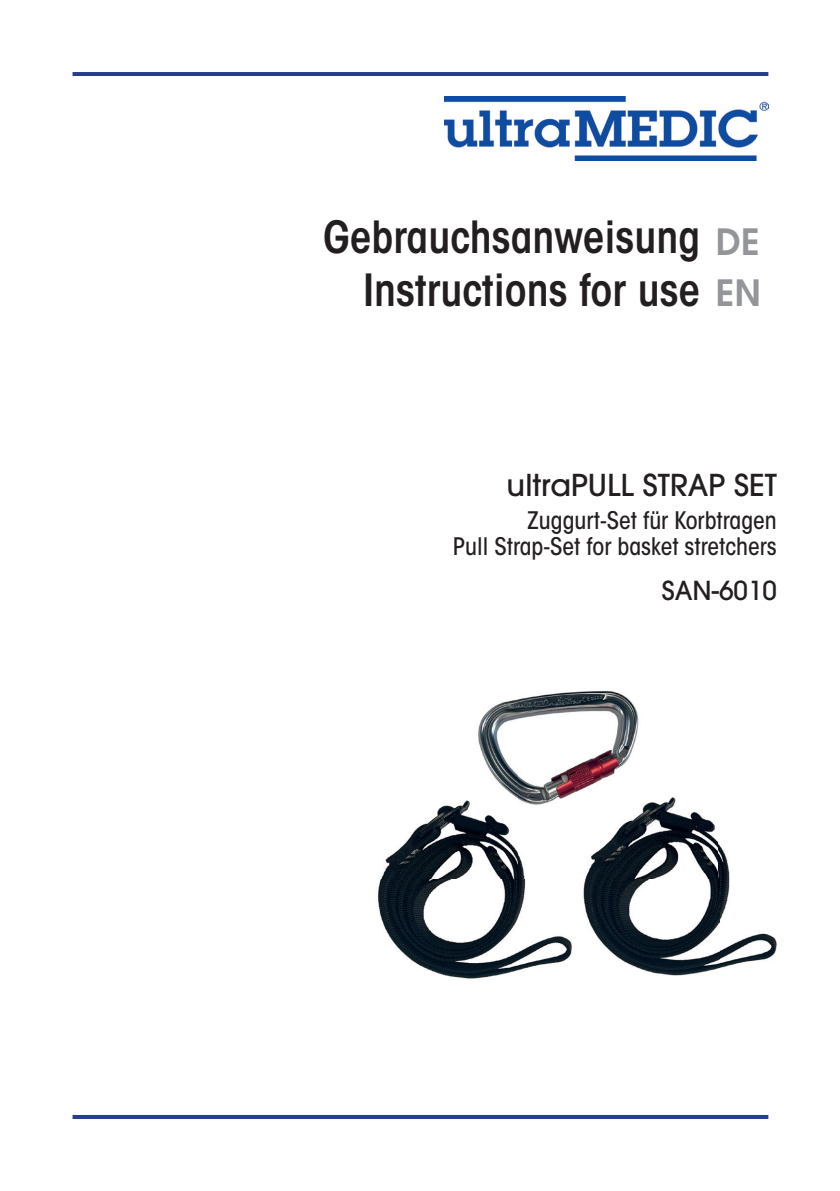
<style>
.page{position:relative;width:840px;height:1191px;background:#fff}
.page>*{position:absolute;margin:0;border:0;box-sizing:border-box;transform-origin:0 0}
.t1{font:600 condensed 44px/53px "ITC Avant Garde Std";color:#231f20;text-align:right}
.t2{font:600 36px/50.6px "ITC Avant Garde Std";color:#939598}
.t3{font:500 30px "ITC Avant Garde Std";color:#231f20}
.t4{font:500 26px "ITC Avant Garde Std";color:#231f20}
.t5{font:500 condensed 24px/26px "ITC Avant Garde Std";color:#231f20;text-align:right}
</style>
<div class="page">
<img style="left:444px;top:96px;width:324px;height:65px">
<hr style="left:72px;top:72px;width:696px;height:4px;background:#253f8e">
<hr style="left:72px;top:1115px;width:696px;height:4px;background:#253f8e">
<img style="left:377px;top:691px;width:400px;height:288px">
<h1 class="t1" style="left:323px;top:210px;width:378px">Gebrauchsanweisung<br>Instructions for use</h1>
<h2 class="t2" style="left:715px;top:216px;width:47px">DE<br>EN</h2>
<p class="t3" style="left:506px;top:465px;width:271px">ultraPULL STRAP SET</p>
<p class="t5" style="left:452px;top:507px;width:325px">Zuggurt-Set für Korbtragen<br>Pull Strap-Set for basket stretchers</p>
<p class="t4" style="left:661px;top:574px;width:116px">SAN-6010</p>
</div>
